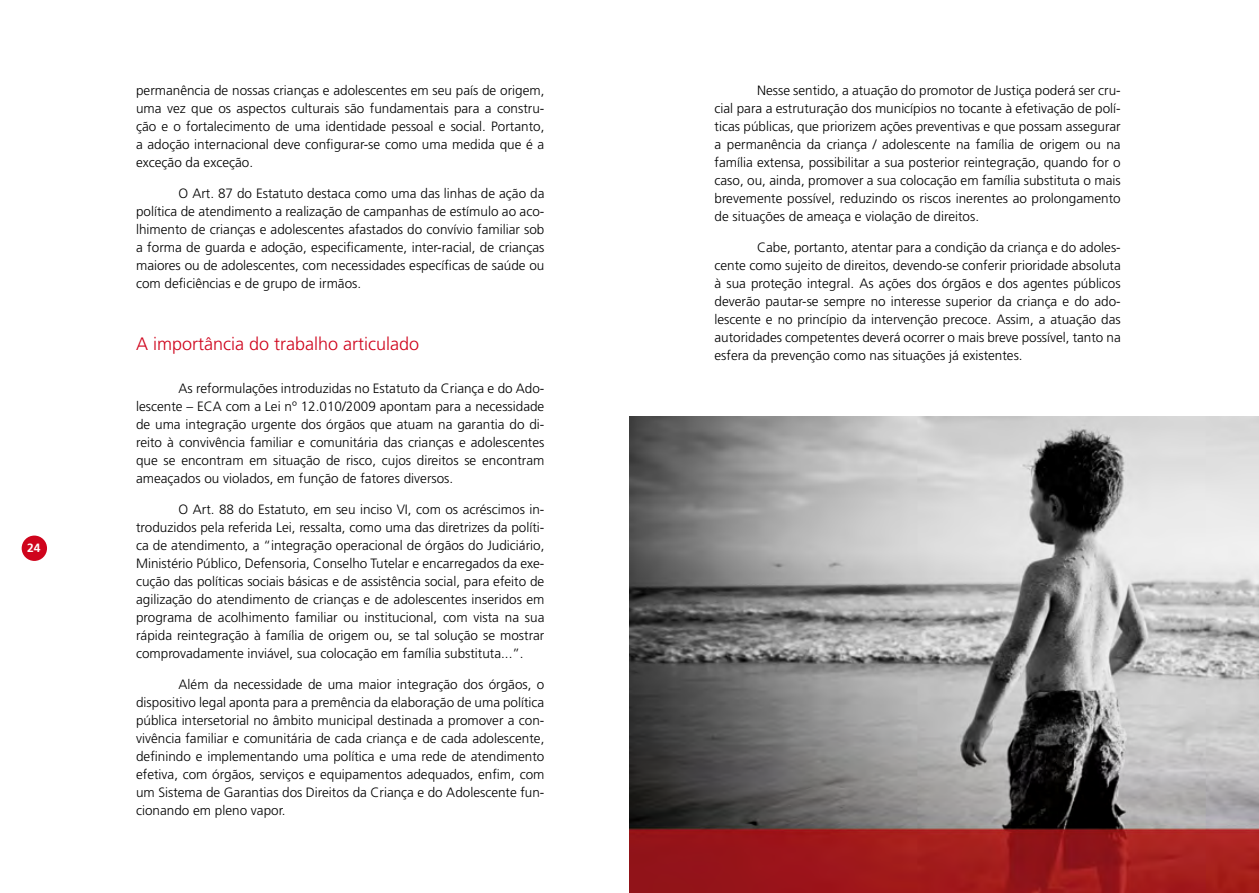
<style>
.page{position:relative;width:1259px;height:893px;background:#fff}
.page>*{position:absolute;margin:0;border:0;box-sizing:border-box;transform-origin:0 0}
.t1{font:18px "Frutiger 45 Light";color:#cf041c}
.t2{font:13.5px/18px "Frutiger 45 Light";color:#000;text-align:justify}
.t3{font:700 12px "Frutiger LT Pro";color:#fff}
</style>
<div class="page">
<div style="left:22px;top:536px;width:25px;height:25px;background:#cf041c;border-radius:50%"></div>
<img style="left:629px;top:417px;width:630px;height:476px">
<p class="t3" style="left:27px;top:541px;width:15px">24</p>
<p class="t2" style="left:136px;top:82px;width:410px">permanência de nossas crianças e adolescentes em seu país de origem, uma vez que os aspectos culturais são fundamentais para a constru&shy;ção e o fortalecimento de uma identidade pessoal e social. Portanto, a adoção internacional deve configurar-se como uma medida que é a exceção da exceção.</p>
<p class="t2" style="left:136px;top:185px;width:410px;text-indent:43px">O Art. 87 do Estatuto destaca como uma das linhas de ação da política de atendimento a realização de campanhas de estímulo ao aco&shy;lhimento de crianças e adolescentes afastados do convívio familiar sob a forma de guarda e adoção, especificamente, inter-racial, de crianças maiores ou de adolescentes, com necessidades específicas de saúde ou com deficiências e de grupo de irmãos.</p>
<h1 class="t1" style="left:136px;top:333px;width:285px">A importância do trabalho articulado</h1>
<p class="t2" style="left:136px;top:380px;width:410px;text-indent:43px">As reformulações introduzidas no Estatuto da Criança e do Ado&shy;lescente – ECA com a Lei nº 12.010/2009 apontam para a necessidade de uma integração urgente dos órgãos que atuam na garantia do di&shy;reito à convivência familiar e comunitária das crianças e adolescentes que se encontram em situação de risco, cujos direitos se encontram ameaçados ou violados, em função de fatores diversos.</p>
<p class="t2" style="left:136px;top:500px;width:410px;text-indent:43px">O Art. 88 do Estatuto, em seu inciso VI, com os acréscimos in&shy;troduzidos pela referida Lei, ressalta, como uma das diretrizes da políti&shy;ca de atendimento, a “integração operacional de órgãos do Judiciário, Ministério Público, Defensoria, Conselho Tutelar e encarregados da exe&shy;cução das políticas sociais básicas e de assistência social, para efeito de agilização do atendimento de crianças e de adolescentes inseridos em programa de acolhimento familiar ou institucional, com vista na sua rápida reintegração à família de origem ou, se tal solução se mostrar comprovadamente inviável, sua colocação em família substituta...”.</p>
<p class="t2" style="left:136px;top:675px;width:410px;text-indent:43px">Além da necessidade de uma maior integração dos órgãos, o dispositivo legal aponta para a premência da elaboração de uma política pública intersetorial no âmbito municipal destinada a promover a con&shy;vivência familiar e comunitária de cada criança e de cada adolescente, definindo e implementando uma política e uma rede de atendimento efetiva, com órgãos, serviços e equipamentos adequados, enfim, com um Sistema de Garantias dos Direitos da Criança e do Adolescente fun&shy;cionando em pleno vapor.</p>
<p class="t2" style="left:714px;top:82px;width:408px;text-indent:43px">Nesse sentido, a atuação do promotor de Justiça poderá ser cru&shy;cial para a estruturação dos municípios no tocante à efetivação de polí&shy;ticas públicas, que priorizem ações preventivas e que possam assegurar a permanência da criança / adolescente na família de origem ou na família extensa, possibilitar a sua posterior reintegração, quando for o caso, ou, ainda, promover a sua colocação em família substituta o mais brevemente possível, reduzindo os riscos inerentes ao prolongamento de situações de ameaça e violação de direitos.</p>
<p class="t2" style="left:714px;top:238px;width:408px;text-indent:43px">Cabe, portanto, atentar para a condição da criança e do adoles&shy;cente como sujeito de direitos, devendo-se conferir prioridade absoluta à sua proteção integral. As ações dos órgãos e dos agentes públicos deverão pautar-se sempre no interesse superior da criança e do ado&shy;lescente e no princípio da intervenção precoce. Assim, a atuação das autoridades competentes deverá ocorrer o mais breve possível, tanto na esfera da prevenção como nas situações já existentes.</p>
</div>
